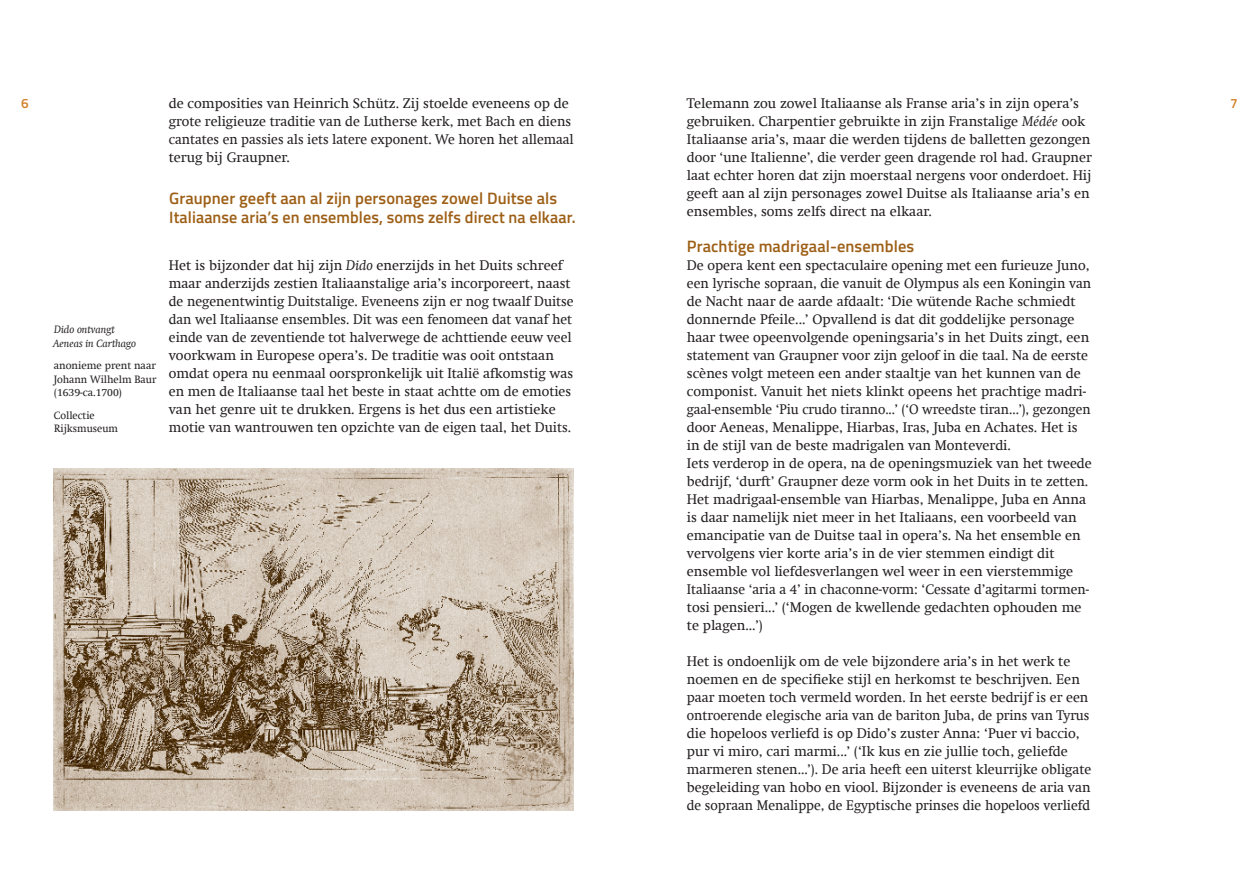
<style>
.page{position:relative;width:1259px;height:893px;background:#fff}
.page>*{position:absolute;margin:0;border:0;box-sizing:border-box;transform-origin:0 0}
.t1{font:600 16.5px/19.8px "Titillium Web";letter-spacing:.005em;color:#9d5f16}
.t2{font:13.8px/18px "Swift";color:#231f20}
.t3{font:600 13.5px "Titillium Web";color:#d28028}
.t4{font:10.5px/13.5px "Swift";color:#231f20;text-align:justify}
.t5{font:italic 10.5px/13.5px "Swift";color:#231f20}
.s1{font-style:italic}
</style>
<div class="page">
<img style="left:53px;top:468px;width:521px;height:342px">
<p class="t3" style="left:21px;top:93px;width:9px">6</p>
<p class="t2" style="left:687px;top:94px;width:394px">Telemann zou zowel Italiaanse als Franse aria’s in zijn opera’s</p>
<p class="t3" style="left:1230px;top:93px;width:9px">7</p>
<p class="t2" style="left:687px;top:112px;width:406px">gebruiken. Charpentier gebruikte in zijn Franstalige <span class="s1">Médée</span> ook Italiaanse aria’s, maar die werden tijdens de balletten gezongen door ‘une Italienne’, die verder geen dragende rol had. Graupner laat echter horen dat zijn moerstaal nergens voor onderdoet. Hij geeft aan al zijn personages zowel Duitse als Italiaanse aria’s en ensembles, soms zelfs direct na elkaar.</p>
<p class="t1" style="left:687px;top:235px;width:229px">Prachtige madrigaal-ensembles</p>
<p class="t2" style="left:687px;top:256px;width:406px">De opera kent een spectaculaire opening met een furieuze Juno, een lyrische sopraan, die vanuit de Olympus als een Koningin van de Nacht naar de aarde afdaalt: ‘Die wütende Rache schmiedt donnernde Pfeile...’ Opvallend is dat dit goddelijke personage haar twee opeenvolgende openingsaria’s in het Duits zingt, een statement van Graupner voor zijn geloof in die taal. Na de eerste scènes volgt meteen een ander staaltje van het kunnen van de componist. Vanuit het niets klinkt opeens het prachtige madri&shy;gaal-ensemble ‘Piu crudo tiranno...’ (‘O wreedste tiran...’), gezongen door Aeneas, Menalippe, Hiarbas, Iras, Juba en Achates. Het is in de stijl van de beste madrigalen van Monteverdi.<br>Iets verderop in de opera, na de openingsmuziek van het tweede bedrijf, ‘durft’ Graupner deze vorm ook in het Duits in te zetten.<br>Het madrigaal-ensemble van Hiarbas, Menalippe, Juba en Anna is daar namelijk niet meer in het Italiaans, een voorbeeld van emancipatie van de Duitse taal in opera’s. Na het ensemble en vervolgens vier korte aria’s in de vier stemmen eindigt dit ensemble vol liefdesverlangen wel weer in een vierstemmige Italiaanse ‘aria a 4’ in chaconne-vorm: ‘Cessate d’agitarmi tormen&shy;tosi pensieri...’ (‘Mogen de kwellende gedachten ophouden me te plagen...’)</p>
<p class="t2" style="left:687px;top:652px;width:406px">Het is ondoenlijk om de vele bijzondere aria’s in het werk te noemen en de specifieke stijl en herkomst te beschrijven. Een paar moeten toch vermeld worden. In het eerste bedrijf is er een ontroerende elegische aria van de bariton Juba, de prins van Tyrus die hopeloos verliefd is op Dido’s zuster Anna: ‘Puer vi baccio, pur vi miro, cari marmi...’ (‘Ik kus en zie jullie toch, geliefde marmeren stenen...’). De aria heeft een uiterst kleurrijke obligate begeleiding van hobo en viool. Bijzonder is eveneens de aria van de sopraan Menalippe, de Egyptische prinses die hopeloos verliefd</p>
<p class="t2" style="left:169px;top:94px;width:406px">de composities van Heinrich Schütz. Zij stoelde eveneens op de grote religieuze traditie van de Lutherse kerk, met Bach en diens cantates en passies als iets latere exponent. We horen het allemaal terug bij Graupner.</p>
<p class="t1" style="left:169px;top:187px;width:408px">Graupner geeft aan al zijn personages zowel Duitse als<br>Italiaanse aria’s en ensembles, soms zelfs direct na elkaar.</p>
<p class="t2" style="left:169px;top:256px;width:406px">Het is bijzonder dat hij zijn <span class="s1">Dido</span> enerzijds in het Duits schreef maar anderzijds zestien Italiaanstalige aria’s incorporeert, naast de negenentwintig Duitstalige. Eveneens zijn er nog twaalf Duitse dan wel Italiaanse ensembles. Dit was een fenomeen dat vanaf het einde van de zeventiende tot halverwege de achttiende eeuw veel voorkwam in Europese opera’s. De traditie was ooit ontstaan omdat opera nu eenmaal oorspronkelijk uit Italië afkomstig was en men de Italiaanse taal het beste in staat achtte om de emoties van het genre uit te drukken. Ergens is het dus een artistieke motie van wantrouwen ten opzichte van de eigen taal, het Duits.</p>
<p class="t5" style="left:53px;top:323px;width:84px">Dido ontvangt<br>Aeneas in Carthago</p>
<p class="t4" style="left:54px;top:359px;width:104px">anonieme prent naar Johann Wilhelm Baur (1639-ca.1700)</p>
<p class="t4" style="left:54px;top:408px;width:66px">Collectie<br>Rijksmuseum</p>
</div>
